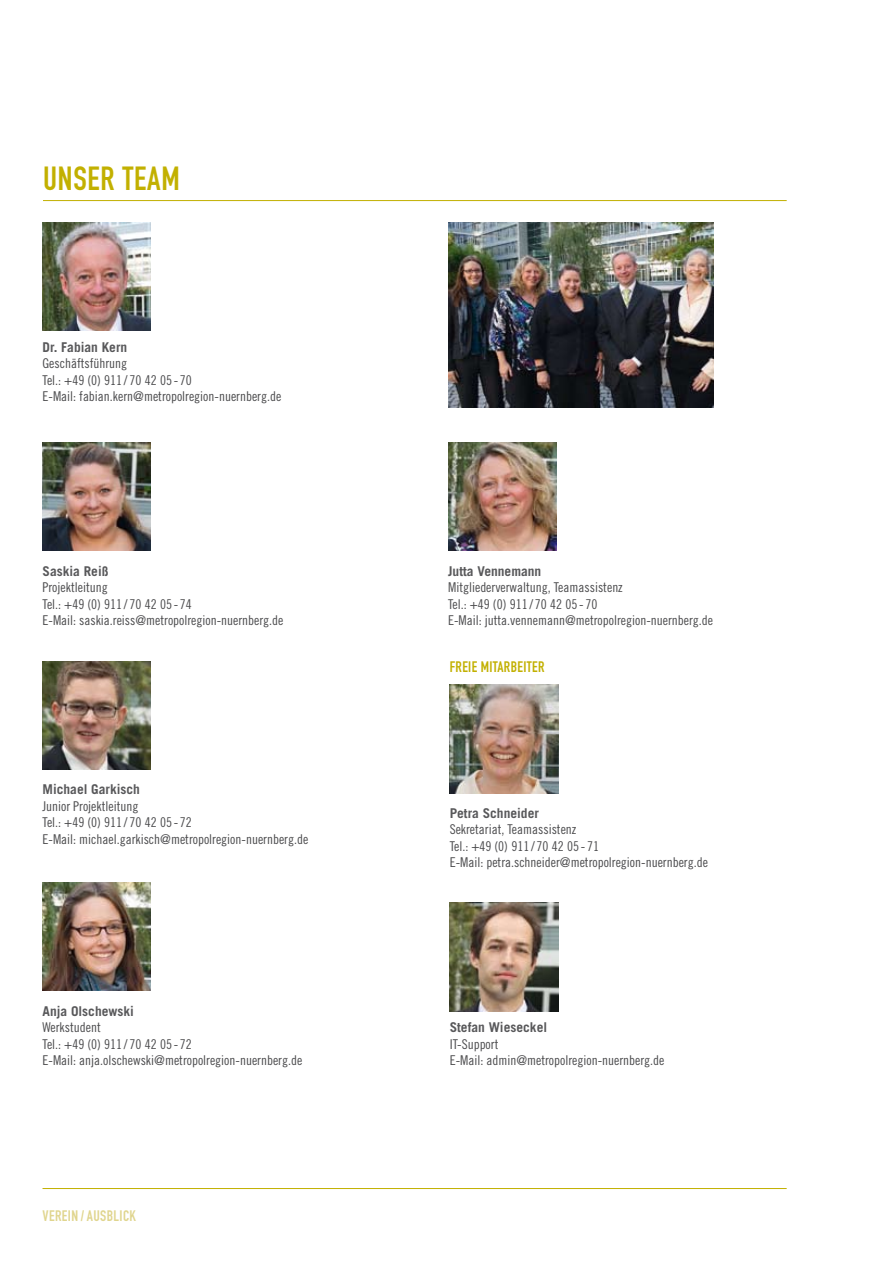
<style>
.page{position:relative;width:893px;height:1263px;background:#fff}
.page>*{position:absolute;margin:0;border:0;box-sizing:border-box;transform-origin:0 0}
.t1{font:33px "DIN Engschrift LT";letter-spacing:.025em;color:#c2b000}
.t2{font:15px "DIN Engschrift LT";letter-spacing:.025em;color:#c2b000}
.t3{font:15px "DIN Engschrift LT";letter-spacing:.025em;color:#e0d58e}
.t4{font:13.5px/16.5px "Trade Gothic LT Cond Eighteen";color:#4b4b4d}
.t5{font:700 13.5px "Trade Gothic LT";color:#58585a}
</style>
<div class="page">
<img style="left:448px;top:222px;width:265px;height:185px">
<img style="left:43px;top:222px;width:108px;height:109px">
<img style="left:43px;top:442px;width:108px;height:109px">
<img style="left:43px;top:661px;width:108px;height:109px">
<img style="left:43px;top:882px;width:108px;height:109px">
<img style="left:450px;top:903px;width:108px;height:108px">
<img style="left:448px;top:442px;width:108px;height:109px">
<img style="left:450px;top:685px;width:108px;height:108px">
<hr style="left:43px;top:1188px;width:744px;height:1px;background:#c2b000">
<hr style="left:43px;top:200px;width:744px;height:1px;background:#c2b000">
<h1 class="t1" style="left:43px;top:159px;width:135px">UNSER TEAM</h1>
<p class="t5" style="left:43px;top:339px;width:86px">Dr. Fabian Kern</p>
<p class="t4" style="left:43px;top:355px;width:240px">Geschäftsführung<br>Tel.: +49 (0) 911 / 70 42 05 - 70<br>E-Mail: fabian.kern@metropolregion-nuernberg.de</p>
<p class="t5" style="left:43px;top:563px;width:68px">Saskia Reiß</p>
<p class="t4" style="left:43px;top:579px;width:242px">Projektleitung<br>Tel.: +49 (0) 911 / 70 42 05 - 74<br>E-Mail: saskia.reiss@metropolregion-nuernberg.de</p>
<p class="t5" style="left:43px;top:781px;width:99px">Michael Garkisch</p>
<p class="t4" style="left:43px;top:798px;width:267px">Junior Projektleitung<br>Tel.: +49 (0) 911 / 70 42 05 - 72<br>E-Mail: michael.garkisch@metropolregion-nuernberg.de</p>
<p class="t5" style="left:448px;top:563px;width:95px">Jutta Vennemann</p>
<p class="t4" style="left:448px;top:579px;width:266px">Mitgliederverwaltung, Teamassistenz<br>Tel.: +49 (0) 911 / 70 42 05 - 70<br>E-Mail: jutta.vennemann@metropolregion-nuernberg.de</p>
<p class="t2" style="left:450px;top:658px;width:96px">FREIE MITARBEITER</p>
<p class="t5" style="left:450px;top:805px;width:91px">Petra Schneider</p>
<p class="t4" style="left:450px;top:821px;width:260px">Sekretariat, Teamassistenz<br>Tel.: +49 (0) 911 / 70 42 05 - 71<br>E-Mail: petra.schneider@metropolregion-nuernberg.de</p>
<p class="t5" style="left:43px;top:1002px;width:93px">Anja Olschewski</p>
<p class="t4" style="left:43px;top:1019px;width:261px">Werkstudent<br>Tel.: +49 (0) 911 / 70 42 05 - 72<br>E-Mail: anja.olschewski@metropolregion-nuernberg.de</p>
<p class="t5" style="left:450px;top:1019px;width:99px">Stefan Wieseckel</p>
<p class="t4" style="left:450px;top:1035px;width:216px">IT-Support<br>E-Mail: admin@metropolregion-nuernberg.de</p>
<p class="t3" style="left:43px;top:1207px;width:94px">VEREIN / AUSBLICK</p>
</div>
